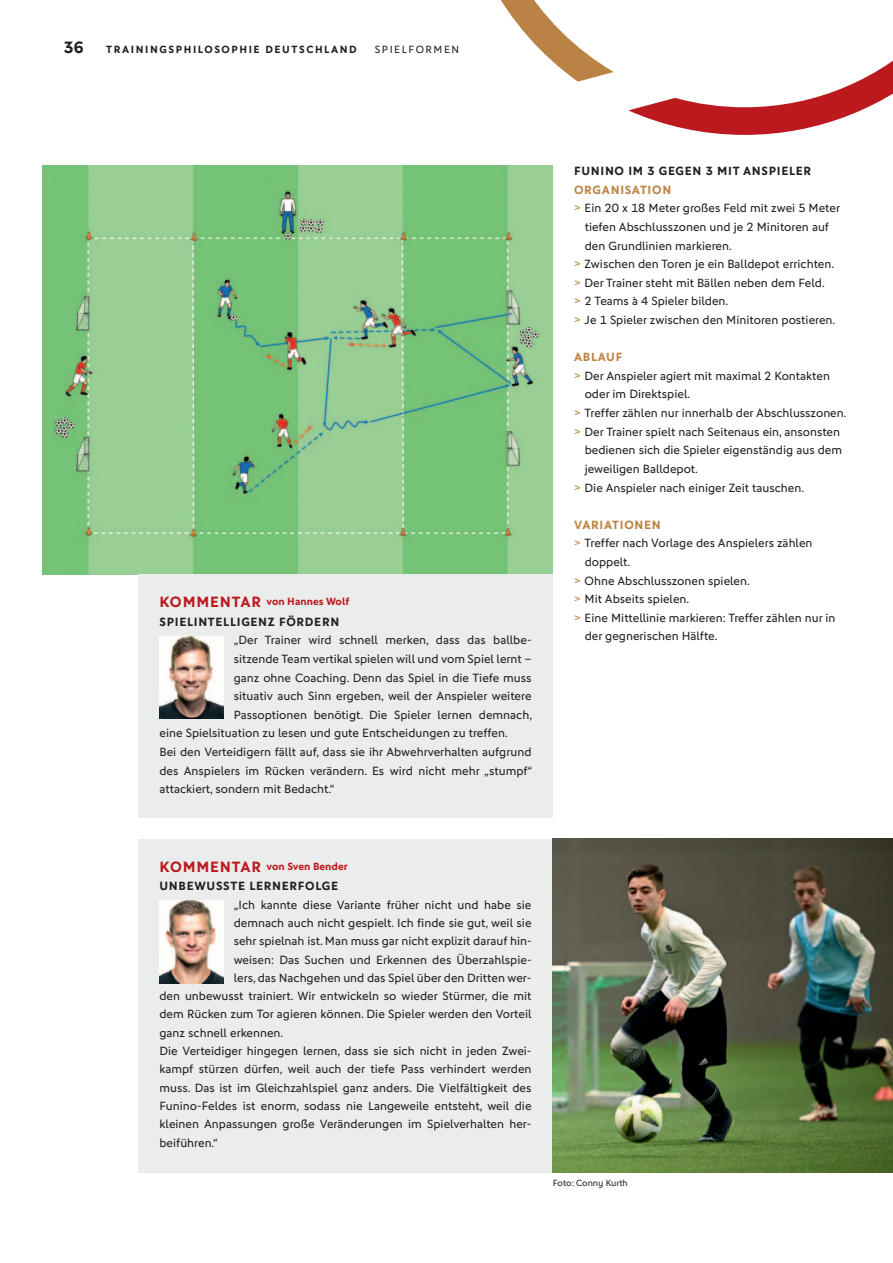
<style>
.page{position:relative;width:893px;height:1263px;background:#fff}
.page>*{position:absolute;margin:0;border:0;box-sizing:border-box;transform-origin:0 0}
.t1{font:700 16.5px "DFB Sans";color:#231f20}
.t2{font:12px "DFB Sans";color:#231f20}
.t3{font:700 12px "DFB Sans";letter-spacing:.06em;color:#231f20}
.t4{font:700 12px "DFB Sans";letter-spacing:.06em;color:#bb8445}
.t5{font:700 10.5px "DFB Sans";color:#bc191f}
.t6{font:700 10.5px "DFB Sans";letter-spacing:.15em;color:#231f20}
.t7{font:10.5px "DFB Sans";letter-spacing:.15em;color:#231f20}
.t8{font:9px "DFB Sans";color:#231f20}
.s1{font-size:15px}
.s2{font-family:"Libre Franklin";color:#bb8445}
</style>
<div class="page">
<svg style="left:501px;top:0;width:113px;height:82px"></svg>
<svg style="left:628px;top:60px;width:265px;height:75px"></svg>
<div style="left:138px;top:839px;width:415px;height:334px;background:#ebecec"></div>
<img style="left:159px;top:900px;width:64px;height:83px">
<img style="left:43px;top:166px;width:510px;height:408px">
<div style="left:138px;top:574px;width:415px;height:244px;background:#ebecec"></div>
<img style="left:159px;top:636px;width:64px;height:83px">
<img style="left:553px;top:839px;width:340px;height:334px">
<h1 class="t1" style="left:64px;top:41px;width:21px">36</h1>
<p class="t6" style="left:106px;top:45px;width:252px">TRAININGSPHILOSOPHIE DEUTSCHLAND</p>
<p class="t7" style="left:375px;top:45px;width:86px">SPIELFORMEN</p>
<p class="t5" style="left:160px;top:597px;width:191px"><span class="s1">KOMMENTAR</span> von Hannes Wolf</p>
<p class="t3" style="left:160px;top:617px;width:181px">SPIELINTELLIGENZ FÖRDERN</p>
<p class="t2" style="left:234px;top:636px;width:299px">„Der Trainer wird schnell merken, dass das ballbe -</p>
<p class="t2" style="left:234px;top:654px;width:299px">sitzende Team vertikal spielen will und vom Spiel lernt –</p>
<p class="t2" style="left:234px;top:673px;width:299px">ganz ohne Coaching. Denn das Spiel in die Tiefe muss</p>
<p class="t2" style="left:234px;top:692px;width:299px">situativ auch Sinn ergeben, weil der Anspieler weitere</p>
<p class="t2" style="left:234px;top:710px;width:300px">Passoptionen benötigt. Die Spieler lernen demnach,</p>
<p class="t2" style="left:159px;top:729px;width:350px">eine Spielsituation zu lesen und gute Entscheidungen zu treffen.</p>
<p class="t2" style="left:160px;top:747px;width:373px">Bei den Verteidigern fällt auf, dass sie ihr Abwehrverhalten aufgrund</p>
<p class="t2" style="left:159px;top:766px;width:374px">des Anspielers im Rücken verändern. Es wird nicht mehr „stumpf“</p>
<p class="t2" style="left:159px;top:785px;width:177px">attackiert, sondern mit Bedacht.“</p>
<p class="t3" style="left:574px;top:167px;width:239px">FUNINO IM 3 GEGEN 3 MIT ANSPIELER</p>
<p class="t4" style="left:574px;top:185px;width:99px">ORGANISATION</p>
<p class="t2" style="left:574px;top:204px;width:268px"><span class="s2">&gt;</span> Ein 20 x 18 Meter großes Feld mit zwei 5 Meter</p>
<p class="t2" style="left:585px;top:223px;width:246px">tiefen Abschlusszonen und je 2 Minitoren auf</p>
<p class="t2" style="left:585px;top:241px;width:149px">den Grundlinien markieren.</p>
<p class="t2" style="left:574px;top:260px;width:262px"><span class="s2">&gt;</span> Zwischen den Toren je ein Balldepot errichten.</p>
<p class="t2" style="left:574px;top:278px;width:252px"><span class="s2">&gt;</span> Der Trainer steht mit Bällen neben dem Feld.</p>
<p class="t2" style="left:574px;top:297px;width:156px"><span class="s2">&gt;</span> 2 Teams à 4 Spieler bilden.</p>
<p class="t2" style="left:574px;top:316px;width:263px"><span class="s2">&gt;</span> Je 1 Spieler zwischen den Minitoren postieren.</p>
<p class="t4" style="left:574px;top:353px;width:50px">ABLAUF</p>
<p class="t2" style="left:574px;top:371px;width:257px"><span class="s2">&gt;</span> Der Anspieler agiert mit maximal 2 Kontakten</p>
<p class="t2" style="left:585px;top:390px;width:107px">oder im Direktspiel.</p>
<p class="t2" style="left:574px;top:409px;width:274px"><span class="s2">&gt;</span> Treffer zählen nur innerhalb der Abschluss zonen.</p>
<p class="t2" style="left:574px;top:427px;width:268px"><span class="s2">&gt;</span> Der Trainer spielt nach Seitenaus ein, ansonsten</p>
<p class="t2" style="left:585px;top:446px;width:259px">bedienen sich die Spieler eigenständig aus dem</p>
<p class="t2" style="left:585px;top:464px;width:115px">jeweiligen Balldepot.</p>
<p class="t2" style="left:574px;top:483px;width:232px"><span class="s2">&gt;</span> Die Anspieler nach einiger Zeit tauschen.</p>
<p class="t4" style="left:574px;top:520px;width:88px">VARIATIONEN</p>
<p class="t2" style="left:574px;top:539px;width:240px"><span class="s2">&gt;</span> Treffer nach Vorlage des Anspielers zählen</p>
<p class="t2" style="left:585px;top:557px;width:47px">doppelt.</p>
<p class="t2" style="left:574px;top:576px;width:177px"><span class="s2">&gt;</span> Ohne Abschlusszonen spielen.</p>
<p class="t2" style="left:574px;top:595px;width:117px"><span class="s2">&gt;</span> Mit Abseits spielen.</p>
<p class="t2" style="left:574px;top:613px;width:263px"><span class="s2">&gt;</span> Eine Mittellinie markieren: Treffer zählen nur in</p>
<p class="t2" style="left:585px;top:632px;width:134px">der gegnerischen Hälfte.</p>
<p class="t5" style="left:160px;top:862px;width:190px"><span class="s1">KOMMENTAR</span> von Sven Bender</p>
<p class="t3" style="left:160px;top:882px;width:180px">UNBEWUSSTE LERNERFOLGE</p>
<p class="t2" style="left:234px;top:900px;width:299px">„Ich kannte diese Variante früher nicht und habe sie</p>
<p class="t2" style="left:234px;top:918px;width:299px">demnach auch nicht gespielt. Ich finde sie gut, weil sie</p>
<p class="t2" style="left:234px;top:937px;width:299px">sehr spielnah ist. Man muss gar nicht explizit darauf hin-</p>
<p class="t2" style="left:234px;top:955px;width:299px">weisen: Das Suchen und Erkennen des Überzahlspie-</p>
<p class="t2" style="left:234px;top:973px;width:299px">lers, das Nachgehen und das Spiel über den Dritten wer-</p>
<p class="t2" style="left:159px;top:991px;width:374px">den unbewusst trainiert. Wir entwickeln so wieder Stürmer, die mit</p>
<p class="t2" style="left:159px;top:1010px;width:374px">dem Rücken zum Tor agieren können. Die Spieler werden den Vorteil</p>
<p class="t2" style="left:159px;top:1028px;width:125px">ganz schnell erkennen.</p>
<p class="t2" style="left:160px;top:1046px;width:373px">Die Verteidiger hingegen lernen, dass sie sich nicht in jeden Zwei-</p>
<p class="t2" style="left:159px;top:1065px;width:374px">kampf stürzen dürfen, weil auch der tiefe Pass verhindert werden</p>
<p class="t2" style="left:159px;top:1083px;width:374px">muss. Das ist im Gleichzahlspiel ganz anders. Die Vielfältigkeit des</p>
<p class="t2" style="left:160px;top:1101px;width:373px">Funino-Feldes ist enorm, sodass nie Langeweile entsteht, weil die</p>
<p class="t2" style="left:159px;top:1120px;width:373px">kleinen Anpassungen große Veränderungen im Spielverhalten her-</p>
<p class="t2" style="left:159px;top:1138px;width:60px">beiführen.“</p>
<p class="t8" style="left:553px;top:1180px;width:77px">Foto: Conny Kurth</p>
</div>
